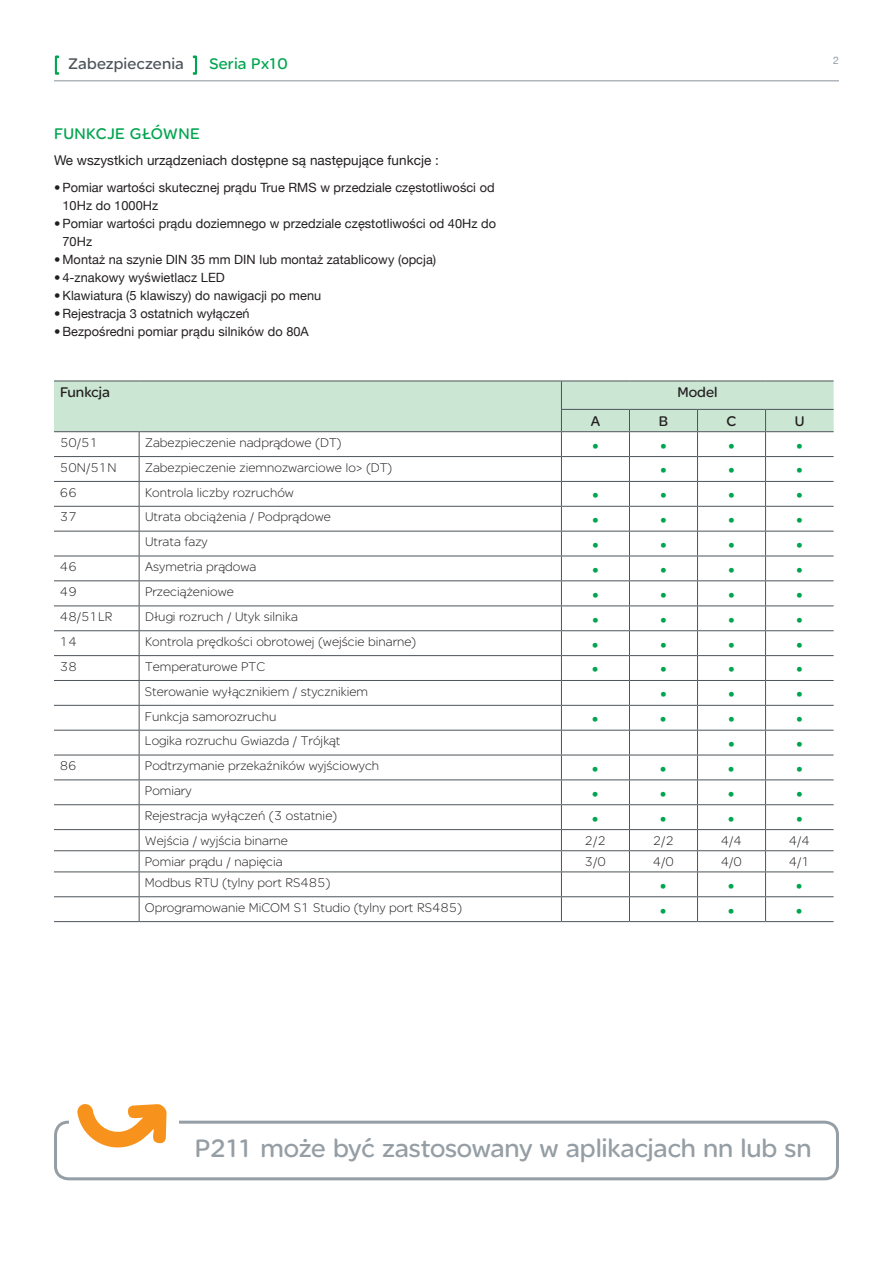
<style>
.page{position:relative;width:893px;height:1263px;background:#fff}
.page>*{position:absolute;margin:0;border:0;box-sizing:border-box;transform-origin:0 0}
.t1{font:27px "SE Optimist";letter-spacing:-.01em;color:#959ea4}
.t2{font:16.5px "SE Optimist";letter-spacing:.02em;color:#00a54f}
.t3{font:16.5px "SE Optimist";letter-spacing:.01em;color:#4d545a}
.t4{font:15px "SE Optimist";color:#231f20}
.t5{font:300 13.5px "SE Optimist";letter-spacing:.005em;color:#231f20}
.t6{font:13.5px "Helvetica Neue";color:#00a54f}
.t7{font:13.5px "Helvetica Neue";letter-spacing:.005em;color:#231f20}
.t8{font:12.75px/18px "Helvetica Neue";letter-spacing:.005em;color:#231f20}
.t9{font:10.5px "Helvetica Neue";color:#959ea4}
</style>
<div class="page">
<hr style="left:54px;top:80px;width:785px;height:1px;background:#959ea4">
<svg style="left:55px;top:55px;width:4px;height:20px"></svg>
<svg style="left:193px;top:56px;width:4px;height:19px"></svg>
<hr style="left:54px;top:921px;width:85px;height:1px;background:#4d545a">
<hr style="left:139px;top:921px;width:422px;height:1px;background:#4d545a">
<hr style="left:561px;top:921px;width:68px;height:1px;background:#4d545a">
<hr style="left:629px;top:921px;width:68px;height:1px;background:#4d545a">
<hr style="left:697px;top:921px;width:69px;height:1px;background:#4d545a">
<hr style="left:766px;top:921px;width:68px;height:1px;background:#4d545a">
<svg style="left:54px;top:381px;width:780px;height:540px"></svg>
<hr style="left:697px;top:431px;width:69px;height:1px;background:#4d545a">
<hr style="left:766px;top:431px;width:68px;height:1px;background:#4d545a">
<div style="left:54px;top:1121px;width:785px;height:59px;border:3px solid #959ea4;border-radius:13px"></div>
<div style="left:69px;top:1111px;width:110px;height:14px;background:#fff"></div>
<svg style="left:77px;top:1104px;width:90px;height:44px"></svg>
<p class="t3" style="left:68px;top:53px;width:117px">Zabezpieczenia</p>
<p class="t2" style="left:209px;top:53px;width:80px">Seria Px10</p>
<p class="t2" style="left:54px;top:123px;width:147px">FUNKCJE GŁÓWNE</p>
<p class="t7" style="left:54px;top:153px;width:386px">We wszystkich urządzeniach dostępne są następujące funkcje :</p>
<p class="t8" style="left:63px;top:178px;width:434px;text-indent:-9px">• Pomiar wartości skutecznej prądu True RMS w przedziale częstotliwości od<br>10Hz do 1000Hz</p>
<p class="t8" style="left:63px;top:214px;width:435px;text-indent:-9px">• Pomiar wartości prądu doziemnego w przedziale częstotliwości od 40Hz do<br>70Hz</p>
<p class="t8" style="left:54px;top:250px;width:384px">• Montaż na szynie DIN 35 mm DIN lub montaż zatablicowy (opcja)</p>
<p class="t8" style="left:54px;top:268px;width:172px">• 4-znakowy wyświetlacz LED</p>
<p class="t8" style="left:54px;top:286px;width:269px">• Klawiatura (5 klawiszy) do nawigacji po menu</p>
<p class="t8" style="left:54px;top:304px;width:197px">• Rejestracja 3 ostatnich wyłączeń</p>
<p class="t8" style="left:54px;top:322px;width:256px">• Bezpośredni pomiar prądu silników do 80A</p>
<p class="t4" style="left:60px;top:383px;width:52px">Funkcja</p>
<p class="t4" style="left:677px;top:383px;width:42px">Model</p>
<p class="t4" style="left:591px;top:411px;width:11px">A</p>
<p class="t4" style="left:659px;top:411px;width:11px">B</p>
<p class="t4" style="left:727px;top:411px;width:11px">C</p>
<p class="t4" style="left:795px;top:411px;width:11px">U</p>
<p class="t5" style="left:60px;top:434px;width:40px">50/51</p>
<p class="t5" style="left:145px;top:434px;width:198px">Zabezpieczenie nadprądowe (DT)</p>
<p class="t6" style="left:592px;top:438px;width:8px">•</p>
<p class="t6" style="left:660px;top:438px;width:8px">•</p>
<p class="t6" style="left:728px;top:438px;width:8px">•</p>
<p class="t6" style="left:796px;top:438px;width:8px">•</p>
<p class="t5" style="left:60px;top:459px;width:58px">50N/51N</p>
<p class="t5" style="left:145px;top:459px;width:249px">Zabezpieczenie ziemnozwarciowe Io&gt; (DT)</p>
<p class="t6" style="left:660px;top:463px;width:8px">•</p>
<p class="t6" style="left:728px;top:463px;width:8px">•</p>
<p class="t6" style="left:796px;top:463px;width:8px">•</p>
<p class="t5" style="left:60px;top:484px;width:18px">66</p>
<p class="t5" style="left:145px;top:484px;width:150px">Kontrola liczby rozruchów</p>
<p class="t6" style="left:592px;top:487px;width:8px">•</p>
<p class="t6" style="left:660px;top:487px;width:8px">•</p>
<p class="t6" style="left:728px;top:487px;width:8px">•</p>
<p class="t6" style="left:796px;top:487px;width:8px">•</p>
<p class="t5" style="left:60px;top:509px;width:18px">37</p>
<p class="t5" style="left:145px;top:509px;width:187px">Utrata obciążenia / Podprądowe</p>
<p class="t6" style="left:592px;top:512px;width:8px">•</p>
<p class="t6" style="left:660px;top:512px;width:8px">•</p>
<p class="t6" style="left:728px;top:512px;width:8px">•</p>
<p class="t6" style="left:796px;top:512px;width:8px">•</p>
<p class="t5" style="left:145px;top:534px;width:64px">Utrata fazy</p>
<p class="t6" style="left:592px;top:537px;width:8px">•</p>
<p class="t6" style="left:660px;top:537px;width:8px">•</p>
<p class="t6" style="left:728px;top:537px;width:8px">•</p>
<p class="t6" style="left:796px;top:537px;width:8px">•</p>
<p class="t5" style="left:60px;top:558px;width:18px">46</p>
<p class="t5" style="left:145px;top:558px;width:113px">Asymetria prądowa</p>
<p class="t6" style="left:592px;top:562px;width:8px">•</p>
<p class="t6" style="left:660px;top:562px;width:8px">•</p>
<p class="t6" style="left:728px;top:562px;width:8px">•</p>
<p class="t6" style="left:796px;top:562px;width:8px">•</p>
<p class="t5" style="left:60px;top:583px;width:18px">49</p>
<p class="t5" style="left:145px;top:583px;width:90px">Przeciążeniowe</p>
<p class="t6" style="left:592px;top:587px;width:8px">•</p>
<p class="t6" style="left:660px;top:587px;width:8px">•</p>
<p class="t6" style="left:728px;top:587px;width:8px">•</p>
<p class="t6" style="left:796px;top:587px;width:8px">•</p>
<p class="t5" style="left:60px;top:608px;width:54px">48/51LR</p>
<p class="t5" style="left:145px;top:608px;width:154px">Długi rozruch / Utyk silnika</p>
<p class="t6" style="left:592px;top:612px;width:8px">•</p>
<p class="t6" style="left:660px;top:612px;width:8px">•</p>
<p class="t6" style="left:728px;top:612px;width:8px">•</p>
<p class="t6" style="left:796px;top:612px;width:8px">•</p>
<p class="t5" style="left:60px;top:633px;width:18px">14</p>
<p class="t5" style="left:145px;top:633px;width:273px">Kontrola prędkości obrotowej (wejście binarne)</p>
<p class="t6" style="left:592px;top:637px;width:8px">•</p>
<p class="t6" style="left:660px;top:637px;width:8px">•</p>
<p class="t6" style="left:728px;top:637px;width:8px">•</p>
<p class="t6" style="left:796px;top:637px;width:8px">•</p>
<p class="t5" style="left:60px;top:658px;width:18px">38</p>
<p class="t5" style="left:145px;top:658px;width:122px">Temperaturowe PTC</p>
<p class="t6" style="left:592px;top:662px;width:8px">•</p>
<p class="t6" style="left:660px;top:662px;width:8px">•</p>
<p class="t6" style="left:728px;top:662px;width:8px">•</p>
<p class="t6" style="left:796px;top:662px;width:8px">•</p>
<p class="t5" style="left:145px;top:683px;width:225px">Sterowanie wyłącznikiem / stycznikiem</p>
<p class="t6" style="left:660px;top:686px;width:8px">•</p>
<p class="t6" style="left:728px;top:686px;width:8px">•</p>
<p class="t6" style="left:796px;top:686px;width:8px">•</p>
<p class="t5" style="left:145px;top:708px;width:133px">Funkcja samorozruchu</p>
<p class="t6" style="left:592px;top:711px;width:8px">•</p>
<p class="t6" style="left:660px;top:711px;width:8px">•</p>
<p class="t6" style="left:728px;top:711px;width:8px">•</p>
<p class="t6" style="left:796px;top:711px;width:8px">•</p>
<p class="t5" style="left:145px;top:733px;width:197px">Logika rozruchu Gwiazda / Trójkąt</p>
<p class="t6" style="left:728px;top:736px;width:8px">•</p>
<p class="t6" style="left:796px;top:736px;width:8px">•</p>
<p class="t5" style="left:60px;top:758px;width:18px">86</p>
<p class="t5" style="left:145px;top:758px;width:236px">Podtrzymanie przekaźników wyjściowych</p>
<p class="t6" style="left:592px;top:761px;width:8px">•</p>
<p class="t6" style="left:660px;top:761px;width:8px">•</p>
<p class="t6" style="left:728px;top:761px;width:8px">•</p>
<p class="t6" style="left:796px;top:761px;width:8px">•</p>
<p class="t5" style="left:145px;top:782px;width:48px">Pomiary</p>
<p class="t6" style="left:592px;top:786px;width:8px">•</p>
<p class="t6" style="left:660px;top:786px;width:8px">•</p>
<p class="t6" style="left:728px;top:786px;width:8px">•</p>
<p class="t6" style="left:796px;top:786px;width:8px">•</p>
<p class="t5" style="left:145px;top:807px;width:194px">Rejestracja wyłączeń (3 ostatnie)</p>
<p class="t6" style="left:592px;top:811px;width:8px">•</p>
<p class="t6" style="left:660px;top:811px;width:8px">•</p>
<p class="t6" style="left:728px;top:811px;width:8px">•</p>
<p class="t6" style="left:796px;top:811px;width:8px">•</p>
<p class="t5" style="left:145px;top:832px;width:145px">Wejścia / wyjścia binarne</p>
<p class="t5" style="left:585px;top:832px;width:23px">2/2</p>
<p class="t5" style="left:653px;top:832px;width:23px">2/2</p>
<p class="t5" style="left:721px;top:832px;width:23px">4/4</p>
<p class="t5" style="left:789px;top:832px;width:23px">4/4</p>
<p class="t5" style="left:145px;top:853px;width:139px">Pomiar prądu / napięcia</p>
<p class="t5" style="left:585px;top:853px;width:23px">3/0</p>
<p class="t5" style="left:653px;top:853px;width:23px">4/0</p>
<p class="t5" style="left:721px;top:853px;width:23px">4/0</p>
<p class="t5" style="left:789px;top:853px;width:23px">4/1</p>
<p class="t5" style="left:145px;top:874px;width:187px">Modbus RTU (tylny port RS485)</p>
<p class="t6" style="left:660px;top:878px;width:8px">•</p>
<p class="t6" style="left:728px;top:878px;width:8px">•</p>
<p class="t6" style="left:796px;top:878px;width:8px">•</p>
<p class="t5" style="left:145px;top:899px;width:319px">Oprogramowanie MiCOM S1 Studio (tylny port RS485)</p>
<p class="t6" style="left:660px;top:903px;width:8px">•</p>
<p class="t6" style="left:728px;top:903px;width:8px">•</p>
<p class="t6" style="left:796px;top:903px;width:8px">•</p>
<p class="t9" style="left:833px;top:54px;width:7px">2</p>
<h1 class="t1" style="left:195px;top:1131px;width:618px">P211 może być zastosowany w aplikacjach nn lub sn</h1>
</div>
